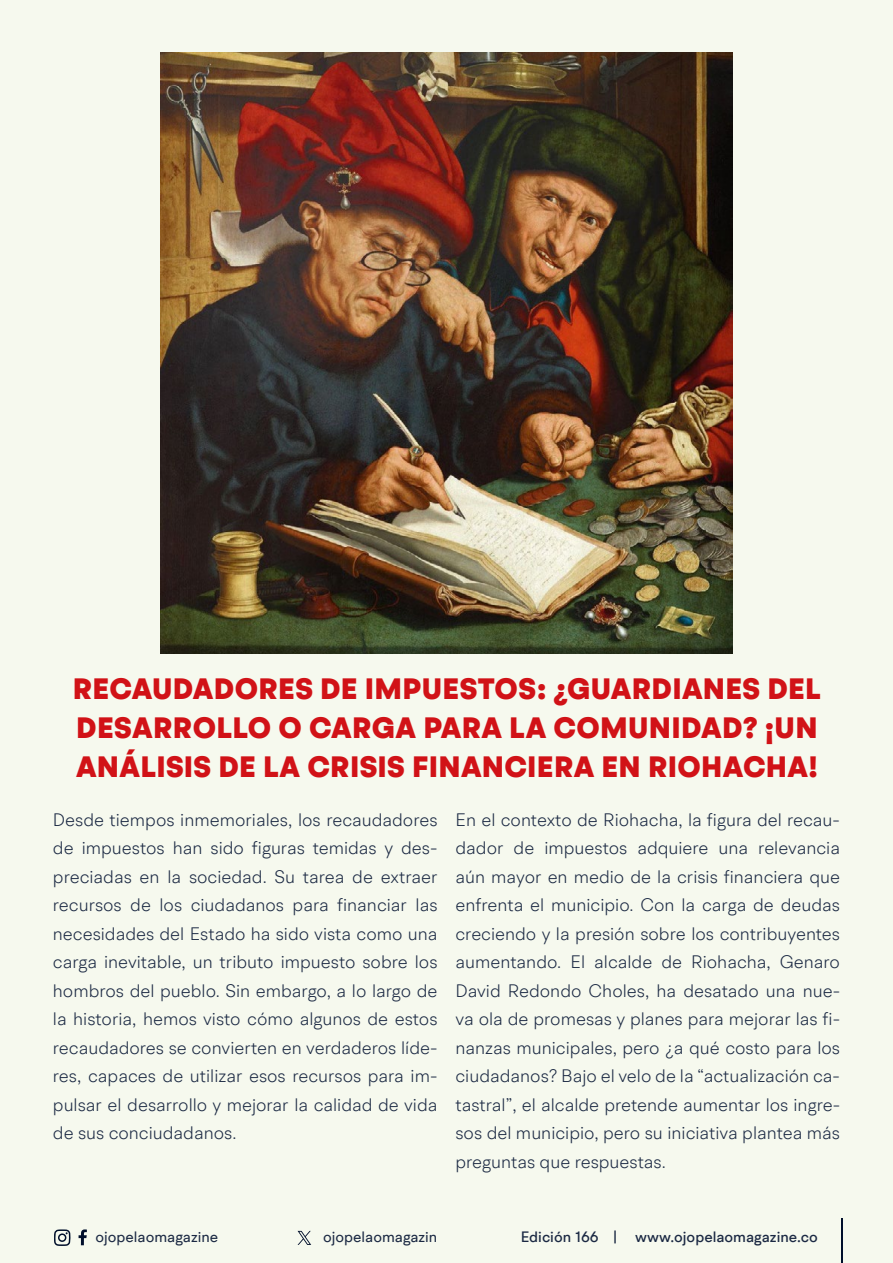
<style>
.page{position:relative;width:893px;height:1263px;background:#f6f9ee}
.page>*{position:absolute;margin:0;border:0;box-sizing:border-box;transform-origin:0 0}
.t1{font:900 30px/39px "BR Hendrix";letter-spacing:.01em;color:#d11217;text-align:justify}
.t2{font:300 18px/28.5px "BR Hendrix";color:#1b2943;text-align:justify}
.t3{font:500 15px "BR Hendrix";color:#1b2943}
.t4{font:15px "BR Hendrix";color:#1b2943}
</style>
<div class="page">
<svg style="left:79px;top:1229px;width:8px;height:16px"></svg>
<svg style="left:54px;top:1229px;width:17px;height:17px"></svg>
<hr style="left:841px;top:1219px;width:1px;height:44px;background:#000f2b">
<svg style="left:298px;top:1231px;width:13px;height:14px"></svg>
<img style="left:161px;top:52px;width:571px;height:602px">
<h1 class="t1" style="left:73px;top:670px;width:750px">RECAUDADORES DE IMPUESTOS: ¿GUARDIANES DEL DESARROLLO O CARGA PARA LA COMUNIDAD? ¡UN ANÁLISIS DE LA CRISIS FINANCIERA EN RIOHACHA!</h1>
<p class="t2" style="left:53px;top:805px;width:386px">Desde tiempos inmemoriales, los recaudadores de impuestos han sido figuras temidas y des&shy;preciadas en la sociedad. Su tarea de extraer recursos de los ciudadanos para financiar las necesidades del Estado ha sido vista como una carga inevitable, un tributo impuesto sobre los hombros del pueblo. Sin embargo, a lo largo de la historia, hemos visto cómo algunos de estos recaudadores se convierten en verdaderos líde&shy;res, capaces de utilizar esos recursos para im&shy;pulsar el desarrollo y mejorar la calidad de vida de sus conciudadanos.</p>
<p class="t2" style="left:455px;top:805px;width:386px">En el contexto de Riohacha, la figura del recau&shy;dador de impuestos adquiere una relevancia aún mayor en medio de la crisis financiera que enfrenta el municipio. Con la carga de deudas creciendo y la presión sobre los contribuyentes aumentando. El alcalde de Riohacha, Genaro David Redondo Choles, ha desatado una nue&shy;va ola de promesas y planes para mejorar las fi&shy;nanzas municipales, pero ¿a qué costo para los ciudadanos? Bajo el velo de la “actualización ca&shy;tastral”, el alcalde pretende aumentar los ingre&shy;sos del municipio, pero su iniciativa plantea más preguntas que respuestas.</p>
<p class="t4" style="left:96px;top:1227px;width:124px">ojopelaomagazine</p>
<p class="t4" style="left:323px;top:1227px;width:116px">ojopelaomagazin</p>
<p class="t3" style="left:521px;top:1227px;width:299px">Edición 166 | www.ojopelaomagazine.co</p>
</div>
